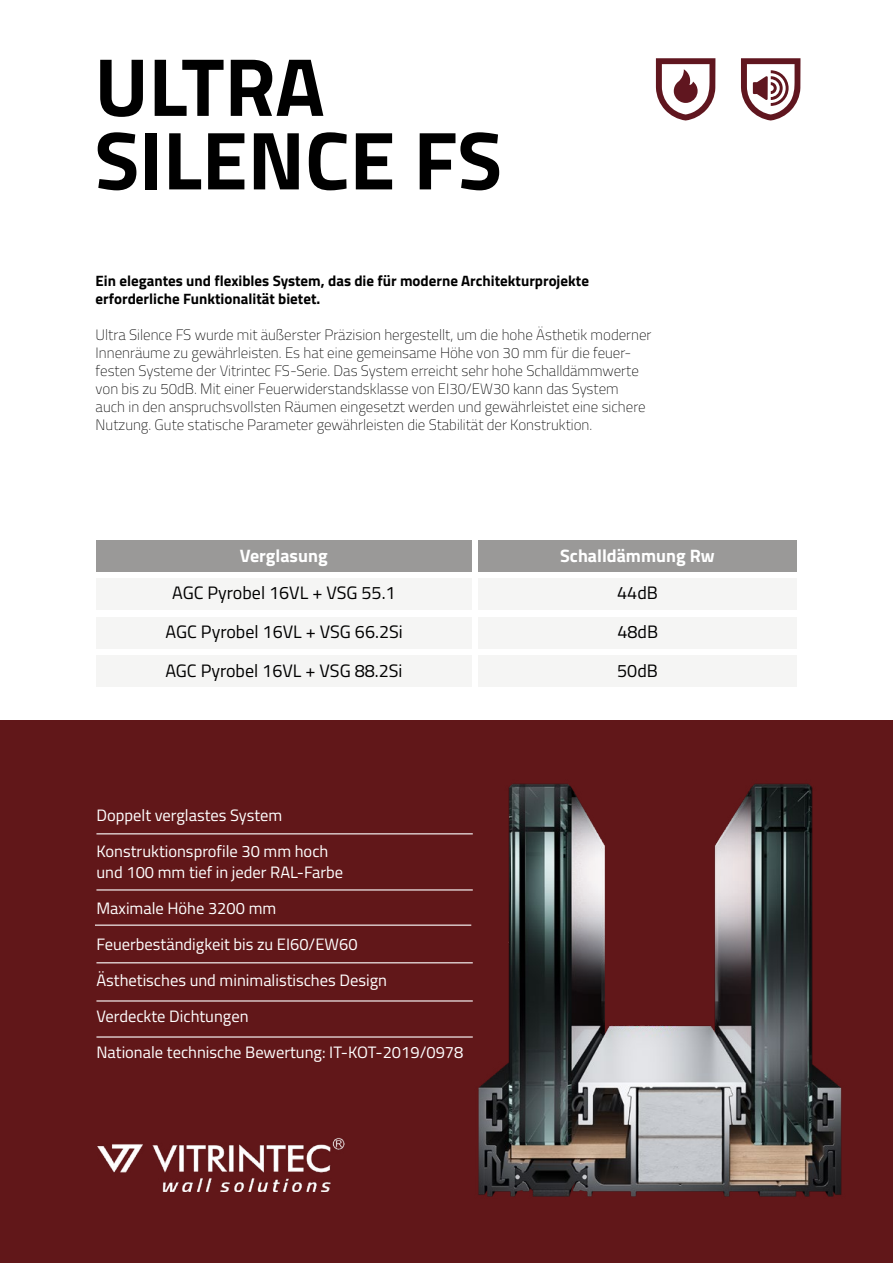
<style>
.page{position:relative;width:893px;height:1263px;background:#fff}
.page>*{position:absolute;margin:0;border:0;box-sizing:border-box;transform-origin:0 0}
.t1{font:700 82.5px/73.5px "Titillium";color:#000}
.t2{font:18px/38.8px "Titillium";color:#000;text-align:center}
.t3{font:700 18px "Titillium";color:#fff}
.t4{font:16.5px/36px "Titillium";color:#fff}
.t5{font:100 15px/18px "Titillium";color:#000}
.t6{font:700 15px/18px "Titillium";color:#000}
</style>
<div class="page">
<div style="left:0;top:721px;width:893px;height:542px;background:#611719"></div>
<img style="left:98px;top:1137px;width:247px;height:54px">
<img style="left:362px;top:783px;width:480px;height:414px">
<hr style="left:96px;top:833px;width:377px;height:1px;background:#fff">
<hr style="left:96px;top:1000px;width:377px;height:1px;background:#fff">
<hr style="left:96px;top:1036px;width:377px;height:1px;background:#fff">
<hr style="left:95px;top:924px;width:376px;height:2px;background:#fff">
<hr style="left:96px;top:889px;width:377px;height:1px;background:#fff">
<hr style="left:96px;top:962px;width:377px;height:1px;background:#fff">
<div style="left:96px;top:540px;width:375px;height:32px;background:#9a9998"></div>
<div style="left:478px;top:540px;width:319px;height:32px;background:#9a9998"></div>
<div style="left:96px;top:655px;width:375px;height:32px;background:#f5f5f4"></div>
<div style="left:478px;top:655px;width:319px;height:32px;background:#f5f5f4"></div>
<div style="left:96px;top:578px;width:376px;height:32px;background:#f5f5f4"></div>
<div style="left:479px;top:578px;width:318px;height:32px;background:#f5f5f4"></div>
<div style="left:96px;top:617px;width:376px;height:31px;background:#f5f5f4"></div>
<div style="left:479px;top:617px;width:318px;height:31px;background:#f5f5f4"></div>
<svg style="left:656px;top:58px;width:59px;height:62px"></svg>
<svg style="left:741px;top:58px;width:59px;height:62px"></svg>
<h1 class="t1" style="left:95px;top:46px;width:409px">ULTRA<br>SILENCE FS</h1>
<p class="t6" style="left:96px;top:271px;width:495px">Ein elegantes und flexibles System, das die für moderne Architekturprojekte erforderliche Funktionalität bietet.</p>
<p class="t5" style="left:96px;top:325px;width:557px">Ultra Silence FS wurde mit äußerster Präzision hergestellt, um die hohe Ästhetik moderner Innenräume zu gewährleisten. Es hat eine gemeinsame Höhe von 30 mm für die feuer&shy;festen Systeme der Vitrintec FS-Serie. Das System erreicht sehr hohe Schalldämmwerte von bis zu 50dB. Mit einer Feuerwiderstandsklasse von EI30/EW30 kann das System auch in den anspruchsvollsten Räumen eingesetzt werden und gewährleistet eine sichere Nutzung. Gute statische Parameter gewährleisten die Stabilität der Konstruktion.</p>
<p class="t3" style="left:240px;top:541px;width:89px">Verglasung</p>
<p class="t3" style="left:560px;top:541px;width:156px">Schalldämmung Rw</p>
<p class="t2" style="left:166px;top:573px;width:239px">AGC Pyrobel 16VL + VSG 55.1<br>AGC Pyrobel 16VL + VSG 66.2Si</p>
<p class="t2" style="left:617px;top:573px;width:42px">44dB</p>
<p class="t2" style="left:617px;top:611px;width:42px">48dB</p>
<p class="t2" style="left:165px;top:650px;width:239px">AGC Pyrobel 16VL + VSG 88.2Si</p>
<p class="t2" style="left:617px;top:650px;width:42px">50dB</p>
<p class="t4" style="left:96px;top:796px;width:233px">Doppelt verglastes System<br>Konstruktionsprofile 30 mm hoch</p>
<p class="t4" style="left:96px;top:853px;width:368px">und 100 mm tief in jeder RAL-Farbe<br>Maximale Höhe 3200 mm<br>Feuerbeständigkeit bis zu EI60/EW60<br>Ästhetisches und minimalistisches Design<br>Verdeckte Dichtungen<br>Nationale technische Bewertung: IT-KOT-2019/0978</p>
</div>
